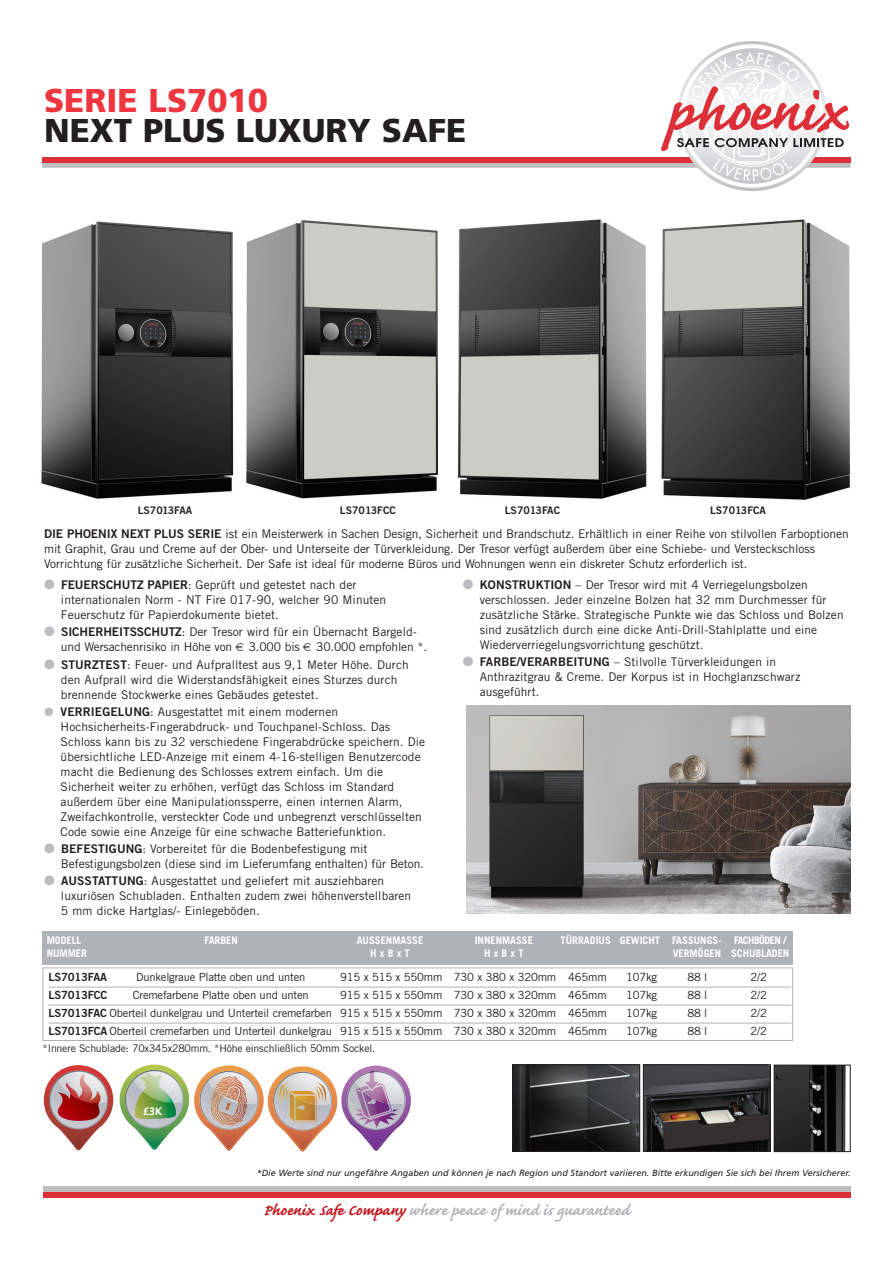
<style>
.page{position:relative;width:893px;height:1263px;background:#fff}
.page>*{position:absolute;margin:0;border:0;box-sizing:border-box;transform-origin:0 0}
.t1{font:900 33px "Frutiger";color:#231f20}
.t2{font:900 33px "Frutiger";color:#ee3640}
.t3{font:700 19.5px "Caflisch Script";color:#aeb3b8}
.t4{font:12px/15px "Trade Gothic";letter-spacing:.005em;color:#231f20}
.t5{font:11.25px "Trade Gothic";letter-spacing:-.02em;color:#231f20}
.t6{font:11.25px "Trade Gothic Bold Two";letter-spacing:-.02em;color:#231f20}
.t7{font:700 10.65px "Frutiger";color:#fff}
.t8{font:700 10.5px "Trade Gothic";color:#fff}
.t9{font:10.5px "Trade Gothic";letter-spacing:-.02em;color:#231f20}
.t10{font:10.5px "Trade Gothic Bold Two";color:#231f20}
.t11{font:italic 9px "Frutiger";color:#231f20}
.s1{font-family:"Trade Gothic Bold Two"}
.s2{color:#bcbdc0}
.s3{color:#c4121a}
</style>
<div class="page">
<div style="left:43px;top:1187px;width:807px;height:5px;background:#bdbebf"></div>
<div style="left:43px;top:1192px;width:807px;height:5px;background:#dd2f37"></div>
<svg style="left:42px;top:41px;width:808px;height:150px"></svg>
<div style="left:43px;top:967px;width:750px;height:74px;border:1px solid #aeb3b8"></div>
<hr style="left:49px;top:987px;width:742px;height:1px;background:#aeb3b8">
<hr style="left:49px;top:1005px;width:742px;height:1px;background:#aeb3b8">
<hr style="left:49px;top:1023px;width:742px;height:1px;background:#aeb3b8">
<div style="left:43px;top:931px;width:750px;height:33px;background:#aeb3b8"></div>
<svg style="left:44px;top:1065px;width:69px;height:86px"></svg>
<img style="left:120px;top:1064px;width:291px;height:88px">
<img style="left:514px;top:1066px;width:124px;height:83px">
<div style="left:512px;top:1064px;width:128px;height:87px;border:1px solid #231f20"></div>
<img style="left:645px;top:1066px;width:124px;height:83px">
<div style="left:643px;top:1064px;width:128px;height:87px;border:1px solid #231f20"></div>
<img style="left:776px;top:1067px;width:70px;height:83px">
<div style="left:774px;top:1065px;width:76px;height:87px;border:1px solid #231f20"></div>
<img style="left:41px;top:221px;width:193px;height:278px">
<img style="left:246px;top:220px;width:192px;height:279px">
<img style="left:457px;top:219px;width:190px;height:280px">
<img style="left:661px;top:219px;width:189px;height:281px">
<img style="left:467px;top:706px;width:383px;height:208px">
<p class="t2" style="left:44px;top:87px;width:225px">SERIE LS7010</p>
<p class="t1" style="left:44px;top:117px;width:424px">NEXT PLUS LUXURY SAFE</p>
<p class="t10" style="left:138px;top:507px;width:56px">LS7013FAA</p>
<p class="t10" style="left:340px;top:507px;width:57px">LS7013FCC</p>
<p class="t10" style="left:505px;top:507px;width:57px">LS7013FAC</p>
<p class="t10" style="left:710px;top:507px;width:57px">LS7013FCA</p>
<p class="t4" style="left:44px;top:527px;width:806px"><span class="s1">DIE PHOENIX NEXT PLUS SERIE</span> ist ein Meisterwerk in Sachen Design, Sicherheit und Brandschutz. Erhältlich in einer Reihe von stilvollen Farboptionen mit Graphit, Grau und Creme auf der Ober- und Unterseite der Türverkleidung. Der Tresor verfügt außerdem über eine Schiebe- und Versteckschloss<br>Vorrichtung für zusätzliche Sicherheit. Der Safe ist ideal für moderne Büros und Wohnungen wenn ein diskreter Schutz erforderlich ist.</p>
<p class="t4" style="left:61px;top:578px;width:327px;text-indent:-17px"><span class="s2">●</span> <span class="s1">FEUERSCHUTZ PAPIER</span>: Geprüft und getestet nach der internationalen Norm - NT Fire 017-90, welcher 90 Minuten<br>Feuerschutz für Papierdokumente bietet.</p>
<p class="t4" style="left:61px;top:626px;width:357px;text-indent:-17px"><span class="s2">●</span> <span class="s1">SICHERHEITSSCHUTZ</span>: Der Tresor wird für ein Übernacht Bargeld&shy;und Wersachenrisiko in Höhe von</p>
<p class="t4" style="left:249px;top:641px;width:53px">3.000 bis</p>
<p class="t4" style="left:316px;top:641px;width:112px">30.000 empfohlen *.</p>
<p class="t4" style="left:61px;top:658px;width:349px;text-indent:-17px"><span class="s2">●</span> <span class="s1">STURZTEST</span>: Feuer- und Aufpralltest aus 9,1 Meter Höhe. Durch den Aufprall wird die Widerstandsfähigkeit eines Sturzes durch brennende Stockwerke eines Gebäudes getestet.</p>
<p class="t4" style="left:61px;top:705px;width:366px;text-indent:-17px"><span class="s2">●</span> <span class="s1">VERRIEGELUNG</span>: Ausgestattet mit einem modernen Hochsicherheits-Fingerabdruck- und Touchpanel-Schloss. Das Schloss kann bis zu 32 verschiedene Fingerabdrücke speichern. Die übersichtliche LED-Anzeige mit einem 4-16-stelligen Benutzercode macht die Bedienung des Schlosses extrem einfach. Um die Sicherheit weiter zu erhöhen, verfügt das Schloss im Standard außerdem über eine Manipulationssperre, einen internen Alarm, Zweifachkontrolle, versteckter Code und unbegrenzt verschlüsselten Code sowie eine Anzeige für eine schwache Batteriefunktion.</p>
<p class="t4" style="left:61px;top:842px;width:364px;text-indent:-17px"><span class="s2">●</span> <span class="s1">BEFESTIGUNG</span>: Vorbereitet für die Bodenbefestigung mit<br>Befestigungsbolzen (diese sind im Lieferumfang enthalten) für Beton.</p>
<p class="t4" style="left:61px;top:874px;width:352px;text-indent:-17px"><span class="s2">●</span> <span class="s1">AUSSTATTUNG</span>: Ausgestattet und geliefert mit ausziehbaren luxuriösen Schubladen. Enthalten zudem zwei höhenverstellbaren<br>5 mm dicke Hartglas/- Einlegeböden.</p>
<p class="t4" style="left:480px;top:578px;width:365px;text-indent:-17px"><span class="s2">●</span> <span class="s1">KONSTRUKTION</span> – Der Tresor wird mit 4 Verriegelungsbolzen verschlossen. Jeder einzelne Bolzen hat 32 mm Durchmesser für zusätzliche Stärke. Strategische Punkte wie das Schloss und Bolzen sind zusätzlich durch eine dicke Anti-Drill-Stahlplatte und eine Wiederverriegelungsvorrichtung geschützt.</p>
<p class="t4" style="left:480px;top:656px;width:322px;text-indent:-17px"><span class="s2">●</span> <span class="s1">FARBE/VERARBEITUNG</span> – Stilvolle Türverkleidungen in<br>Anthrazitgrau &amp; Creme. Der Korpus ist in Hochglanzschwarz ausgeführt.</p>
<p class="t8" style="left:47px;top:937px;width:36px">MODELL</p>
<p class="t8" style="left:204px;top:937px;width:35px">FARBEN</p>
<p class="t8" style="left:357px;top:937px;width:68px">AUSSENMASSE</p>
<p class="t8" style="left:475px;top:937px;width:60px">INNENMASSE</p>
<p class="t8" style="left:561px;top:937px;width:227px">TÜRRADIUS GEWICHT FASSUNGS- FACHBÖDEN /</p>
<p class="t8" style="left:47px;top:949px;width:42px">NUMMER</p>
<p class="t8" style="left:370px;top:949px;width:41px">H x B x T</p>
<p class="t8" style="left:484px;top:949px;width:41px">H x B x T</p>
<p class="t8" style="left:673px;top:949px;width:118px">VERMÖGEN SCHUBLADEN</p>
<p class="t6" style="left:49px;top:973px;width:60px">LS7013FAA</p>
<p class="t5" style="left:136px;top:973px;width:171px">Dunkelgraue Platte oben und unten</p>
<p class="t5" style="left:340px;top:973px;width:268px">915 x 515 x 550mm 730 x 380 x 320mm 465mm</p>
<p class="t5" style="left:626px;top:973px;width:33px">107kg</p>
<p class="t5" style="left:687px;top:973px;width:22px">88 l</p>
<p class="t5" style="left:750px;top:973px;width:18px">2/2</p>
<p class="t6" style="left:49px;top:991px;width:60px">LS7013FCC</p>
<p class="t5" style="left:133px;top:991px;width:177px">Cremefarbene Platte oben und unten</p>
<p class="t5" style="left:340px;top:991px;width:268px">915 x 515 x 550mm 730 x 380 x 320mm 465mm</p>
<p class="t5" style="left:626px;top:991px;width:33px">107kg</p>
<p class="t5" style="left:687px;top:991px;width:22px">88 l</p>
<p class="t5" style="left:750px;top:991px;width:18px">2/2</p>
<p class="t5" style="left:49px;top:1009px;width:560px"><span class="s1">LS7013FAC</span> Oberteil dunkelgrau und Unterteil cremefarben 915 x 515 x 550mm 730 x 380 x 320mm 465mm</p>
<p class="t5" style="left:626px;top:1009px;width:33px">107kg</p>
<p class="t5" style="left:687px;top:1009px;width:22px">88 l</p>
<p class="t5" style="left:750px;top:1009px;width:18px">2/2</p>
<p class="t5" style="left:49px;top:1027px;width:560px"><span class="s1">LS7013FCA</span> Oberteil cremefarben und Unterteil dunkelgrau 915 x 515 x 550mm 730 x 380 x 320mm 465mm</p>
<p class="t5" style="left:626px;top:1027px;width:33px">107kg</p>
<p class="t5" style="left:687px;top:1027px;width:22px">88 l</p>
<p class="t5" style="left:750px;top:1027px;width:18px">2/2</p>
<p class="t9" style="left:43px;top:1044px;width:334px">*Innere Schublade: 70x345x280mm. *Höhe einschließlich 50mm Sockel.</p>
<p class="t7" style="left:143px;top:1106px;width:21px">£3K</p>
<p class="t11" style="left:257px;top:1169px;width:595px">*Die Werte sind nur ungefähre Angaben und können je nach Region und Standort variieren. Bitte erkundigen Sie sich bei Ihrem Versicherer.</p>
<p class="t3" style="left:263px;top:1203px;width:368px"><span class="s3">Phoenix Safe Company</span> where peace of mind is guaranteed</p>
</div>
